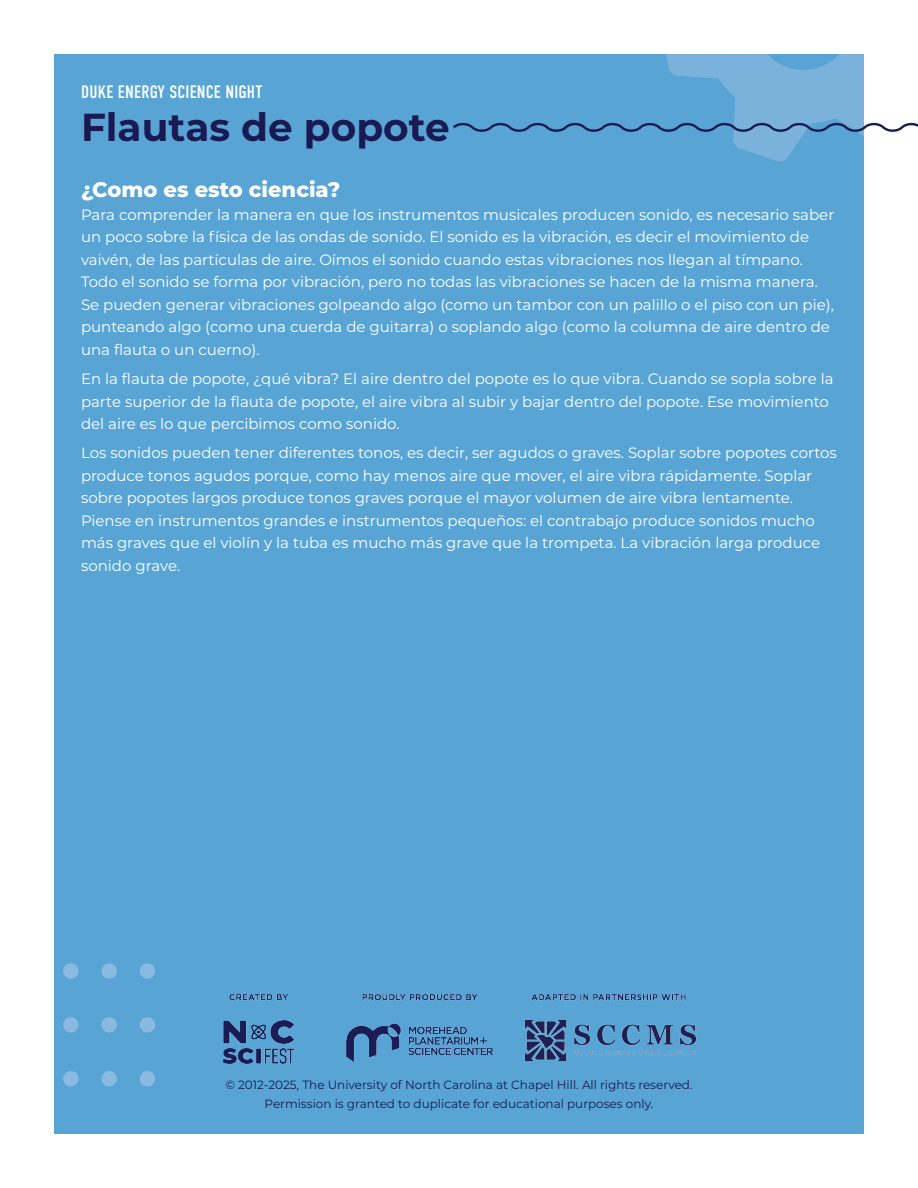
<style>
.page{position:relative;width:918px;height:1188px;background:#fff}
.page>*{position:absolute;margin:0;border:0;box-sizing:border-box;transform-origin:0 0}
.Activity_Title__back{font:700 39px "Montserrat";color:#1a1a52}
.Heading_1{font:800 21px "Montserrat";color:#fff}
.DESN__back{font:18px "DIN Condensed";letter-spacing:.01em;color:#fff}
.Body_Text{font:15px/22.5px "Montserrat";color:#fff}
.t1{font:12px/19.5px "Montserrat";color:#1a1a52;text-align:center}
</style>
<div class="page">
<div style="left:54px;top:54px;width:810px;height:1080px;background:#58a5d5"></div>
<div style="left:140px;top:963px;width:15px;height:16px;background:#8abadf;border-radius:50%"></div>
<div style="left:101px;top:963px;width:16px;height:16px;background:#8abadf;border-radius:50%"></div>
<div style="left:63px;top:963px;width:16px;height:16px;background:#8abadf;border-radius:50%"></div>
<div style="left:140px;top:1017px;width:15px;height:16px;background:#8abadf;border-radius:50%"></div>
<div style="left:101px;top:1017px;width:16px;height:16px;background:#8abadf;border-radius:50%"></div>
<div style="left:63px;top:1017px;width:16px;height:16px;background:#8abadf;border-radius:50%"></div>
<div style="left:140px;top:1071px;width:15px;height:15px;background:#8abadf;border-radius:50%"></div>
<div style="left:101px;top:1071px;width:16px;height:15px;background:#8abadf;border-radius:50%"></div>
<div style="left:63px;top:1071px;width:16px;height:15px;background:#8abadf;border-radius:50%"></div>
<img style="left:222px;top:994px;width:475px;height:70px">
<svg style="left:453px;top:54px;width:465px;height:108px"></svg>
<p class="DESN__back" style="left:81px;top:82px;width:183px">DUKE ENERGY SCIENCE NIGHT</p>
<p class="Activity_Title__back" style="left:81px;top:99px;width:370px">Flautas de popote</p>
<p class="Heading_1" style="left:81px;top:175px;width:261px">¿Como es esto ciencia?</p>
<p class="Body_Text" style="left:81px;top:203px;width:755px">Para comprender la manera en que los instrumentos musicales producen sonido, es necesario saber un poco sobre la física de las ondas de sonido. El sonido es la vibración, es decir el movimiento de vaivén, de las partículas de aire. Oímos el sonido cuando estas vibraciones nos llegan al tímpano.<br>Todo el sonido se forma por vibración, pero no todas las vibraciones se hacen de la misma manera.<br>Se pueden generar vibraciones golpeando algo (como un tambor con un palillo o el piso con un pie), punteando algo (como una cuerda de guitarra) o soplando algo (como la columna de aire dentro de una flauta o un cuerno).</p>
<p class="Body_Text" style="left:81px;top:367px;width:754px">En la flauta de popote, ¿qué vibra? El aire dentro del popote es lo que vibra. Cuando se sopla sobre la parte superior de la flauta de popote, el aire vibra al subir y bajar dentro del popote. Ese movimiento del aire es lo que percibimos como sonido.</p>
<p class="Body_Text" style="left:81px;top:441px;width:758px">Los sonidos pueden tener diferentes tonos, es decir, ser agudos o graves. Soplar sobre popotes cortos produce tonos agudos porque, como hay menos aire que mover, el aire vibra rápidamente. Soplar sobre popotes largos produce tonos graves porque el mayor volumen de aire vibra lentamente.<br>Piense en instrumentos grandes e instrumentos pequeños: el contrabajo produce sonidos mucho más graves que el violín y la tuba es mucho más grave que la trompeta. La vibración larga produce sonido grave.</p>
<p class="t1" style="left:225px;top:1075px;width:469px">© 2012-2025, The University of North Carolina at Chapel Hill. All rights reserved.<br>Permission is granted to duplicate for educational purposes only.</p>
</div>
